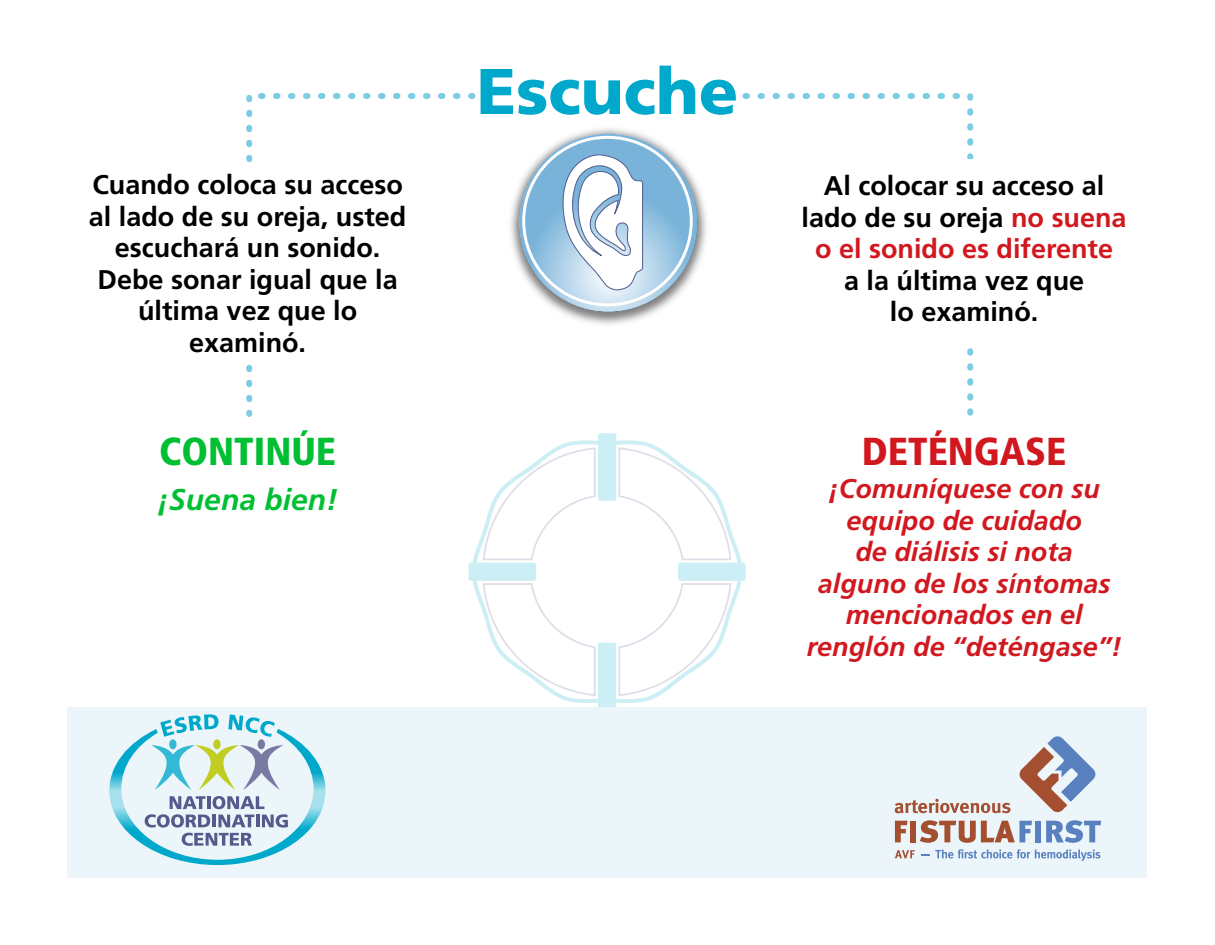
<style>
.page{position:relative;width:1215px;height:945px;background:#fff}
.page>*{position:absolute;margin:0;border:0;box-sizing:border-box;transform-origin:0 0}
.t1{font:900 64.5px "Frutiger";color:#00a9cc}
.t2{font:900 condensed 39px "Frutiger";color:#d2181f}
.t3{font:900 condensed 39px "Frutiger";color:#00bf32}
.t4{font:italic 700 30px "Frutiger";color:#00bf32}
.t5{font:700 27px/31.5px "Frutiger";color:#000;text-align:center}
.t6{font:italic 700 27px/31.5px "Frutiger";color:#d2181f;text-align:center}
.s1{color:#d2181f}
</style>
<div class="page">
<svg style="left:469px;top:433px;width:277px;height:274px"></svg>
<div style="left:68px;top:707px;width:1080px;height:171px;background:#ecf6fa"></div>
<svg style="left:895px;top:799px;width:116px;height:14px"></svg>
<svg style="left:895px;top:821px;width:12px;height:21px"></svg>
<div style="left:911px;top:821px;width:5px;height:21px;background:#a54f31"></div>
<svg style="left:920px;top:820px;width:112px;height:23px"></svg>
<div style="left:1035px;top:821px;width:6px;height:21px;background:#5980bf"></div>
<svg style="left:1046px;top:820px;width:55px;height:23px"></svg>
<svg style="left:895px;top:850px;width:20px;height:8px"></svg>
<svg style="left:921px;top:854px;width:8px;height:2px"></svg>
<svg style="left:935px;top:849px;width:165px;height:12px"></svg>
<svg style="left:1019px;top:736px;width:77px;height:77px"></svg>
<svg style="left:109px;top:714px;width:217px;height:151px"></svg>
<div style="left:258px;top:739px;width:7px;height:10px;background:#797aa3;border-radius:50%"></div>
<svg style="left:742px;top:93px;width:232px;height:323px"></svg>
<svg style="left:246px;top:93px;width:230px;height:324px"></svg>
<div style="left:64px;top:164px;width:373px;height:199px;background:#fff"></div>
<div style="left:794px;top:160px;width:350px;height:182px;background:#fff"></div>
<img style="left:510px;top:128px;width:197px;height:197px">
<svg style="left:519px;top:134px;width:178px;height:178px"></svg>
<svg style="left:562px;top:153px;width:82px;height:138px"></svg>
<p class="t1" style="left:477px;top:52px;width:263px">Escuche</p>
<p class="t5" style="left:89px;top:169px;width:319px">Cuando coloca su acceso al lado de su oreja, usted escuchará un sonido.<br>Debe sonar igual que la última vez que lo examinó.</p>
<p class="t5" style="left:802px;top:170px;width:327px">Al colocar su acceso al lado de su oreja <span class="s1">no suena o el sonido es diferente<br></span>a la última vez que<br>lo examinó.</p>
<p class="t3" style="left:159px;top:428px;width:178px">CONTINÚE</p>
<p class="t4" style="left:158px;top:482px;width:182px">¡Suena bien!</p>
<p class="t2" style="left:862px;top:428px;width:206px">DETÉNGASE</p>
<p class="t6" style="left:807px;top:473px;width:317px">¡Comuníquese con su equipo de cuidado<br>de diálisis si nota<br>alguno de los síntomas mencionados en el renglón de “deténgase”!</p>
</div>
